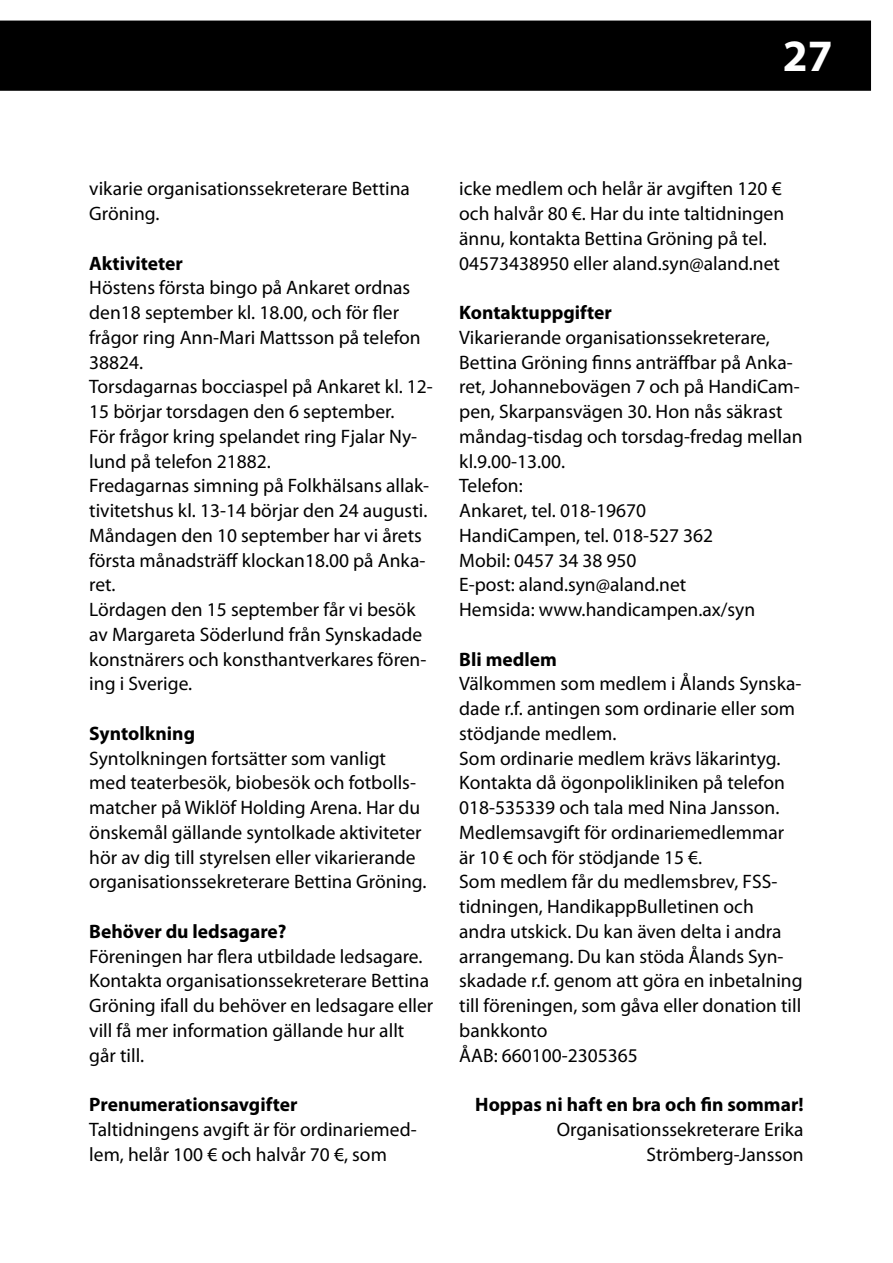
<style>
.page{position:relative;width:893px;height:1263px;background:#fff}
.page>*{position:absolute;margin:0;border:0;box-sizing:border-box;transform-origin:0 0}
.t1{font:700 45px "Myriad Pro";color:#fff}
.t2{font:19.5px/24.8px "Myriad Pro";color:#000}
.t3{font:700 19.5px "Myriad Pro";color:#000}
</style>
<div class="page">
<div style="left:0;top:21px;width:871px;height:70px;background:#000"></div>
<h1 class="t1" style="left:783px;top:26px;width:24px">27</h1>
<p class="t2" style="left:89px;top:176px;width:322px">vikarie organisationssekreterare Bettina<br>Gröning.</p>
<p class="t3" style="left:89px;top:250px;width:95px">Aktiviteter</p>
<p class="t2" style="left:89px;top:275px;width:345px">Höstens första bingo på Ankaret ordnas den18 september kl. 18.00, och för fler frågor ring Ann-Mari Mattsson på telefon 38824.<br>Torsdagarnas bocciaspel på Ankaret kl. 12- 15 börjar torsdagen den 6 september.<br>För frågor kring spelandet ring Fjalar Ny&shy;lund på telefon 21882.<br>Fredagarnas simning på Folkhälsans allak&shy;tivitetshus kl. 13-14 börjar den 24 augusti.<br>Måndagen den 10 september har vi årets första månadsträff klockan18.00 på Anka&shy;ret.<br>Lördagen den 15 september får vi besök av Margareta Söderlund från Synskadade konstnärers och konsthantverkares fören&shy;ing i Sverige.</p>
<p class="t3" style="left:89px;top:721px;width:107px">Syntolkning</p>
<p class="t2" style="left:89px;top:745px;width:339px">Syntolkningen fortsätter som vanligt med teaterbesök, biobesök och fotbolls&shy;matcher på Wiklöf Holding Arena. Har du önskemål gällande syntolkade aktiviteter hör av dig till styrelsen eller vikarierande organisationssekreterare Bettina Gröning.</p>
<p class="t3" style="left:89px;top:919px;width:199px">Behöver du ledsagare?</p>
<p class="t2" style="left:89px;top:943px;width:346px">Föreningen har flera utbildade ledsagare.<br>Kontakta organisationssekreterare Bettina Gröning ifall du behöver en ledsagare eller vill få mer information gällande hur allt går till.</p>
<p class="t3" style="left:89px;top:1092px;width:210px">Prenumerationsavgifter</p>
<p class="t2" style="left:89px;top:1117px;width:329px">Taltidningens avgift är för ordinariemed&shy;lem, helår 100 € och halvår 70 €, som</p>
<p class="t2" style="left:459px;top:176px;width:326px">icke medlem och helår är avgiften 120 € och halvår 80 €. Har du inte taltidningen ännu, kontakta Bettina Gröning på tel.<br>04573438950 eller aland.syn@aland.net</p>
<p class="t3" style="left:459px;top:300px;width:154px">Kontaktuppgifter</p>
<p class="t2" style="left:459px;top:325px;width:345px">Vikarierande organisationssekreterare,<br>Bettina Gröning finns anträffbar på Anka&shy;ret, Johannebovägen 7 och på HandiCam&shy;pen, Skarpansvägen 30. Hon nås säkrast måndag-tisdag och torsdag-fredag mellan kl.9.00-13.00.<br>Telefon:<br>Ankaret, tel. 018-19670<br>HandiCampen, tel. 018-527 362<br>Mobil: 0457 34 38 950<br>E-post: aland.syn@aland.net<br>Hemsida: www.handicampen.ax/syn</p>
<p class="t3" style="left:459px;top:646px;width:99px">Bli medlem</p>
<p class="t2" style="left:459px;top:671px;width:345px">Välkommen som medlem i Ålands Synska&shy;dade r.f. antingen som ordinarie eller som stödjande medlem.<br>Som ordinarie medlem krävs läkarintyg.<br>Kontakta då ögonpolikliniken på telefon 018-535339 och tala med Nina Jansson.<br>Medlemsavgift för ordinariemedlemmar är 10 € och för stödjande 15 €.<br>Som medlem får du medlemsbrev, FSS&shy;tidningen, HandikappBulletinen och andra utskick. Du kan även delta i andra arrangemang. Du kan stöda Ålands Syn&shy;skadade r.f. genom att göra en inbetalning till föreningen, som gåva eller donation till bankkonto<br>ÅAB: 660100-2305365</p>
<p class="t3" style="left:475px;top:1092px;width:330px">Hoppas ni haft en bra och fin sommar!</p>
<p class="t2" style="left:557px;top:1117px;width:248px;text-align:right">Organisationssekreterare Erika<br>Strömberg-Jansson</p>
</div>
